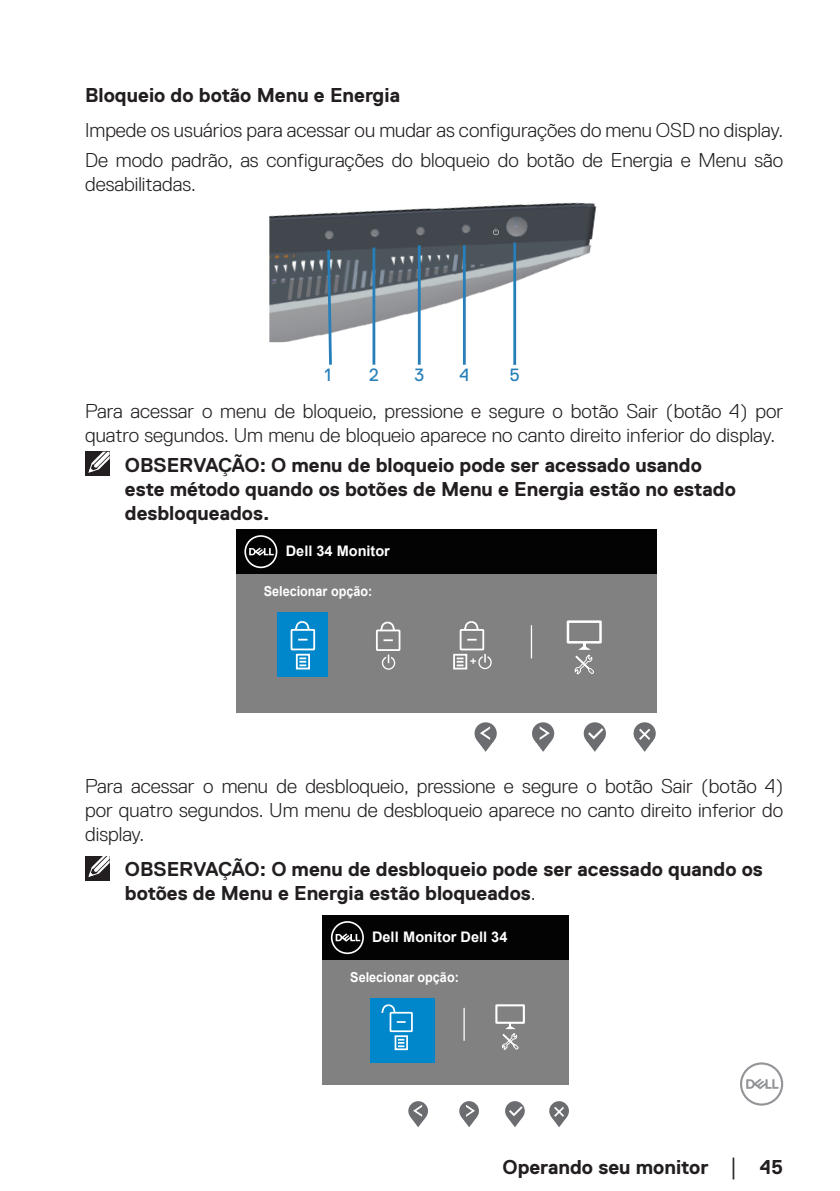
<style>
.page{position:relative;width:840px;height:1191px;background:#fff}
.page>*{position:absolute;margin:0;border:0;box-sizing:border-box;transform-origin:0 0}
.text{font:300 20px/24px "Dell Replica";color:#231f20}
.text-2{font:700 20px/24px "Dell Replica";color:#231f20}
.Head3{font:700 20px "Dell Replica";color:#231f20}
.t1{font:17.8px "Dell Replica";color:#267fb9}
.t2{font:700 14.6px "Arial";color:#fff}
.t3{font:700 13.8px "Arial";color:#fff;scale:.92 1}
.t4{font:700 11px "Arial";color:#fff}
.s1{font-weight:300}
.s2{font-family:"Arial";font-weight:400;font-size:18px}
</style>
<div class="page">
<svg style="left:740px;top:1062px;width:42px;height:43px"></svg>
<img style="left:269px;top:202px;width:328px;height:140px">
<svg style="left:492px;top:228px;width:6px;height:7px"></svg>
<hr style="left:372px;top:247px;width:3px;height:118px;background:#267fb9">
<hr style="left:417px;top:245px;width:3px;height:120px;background:#267fb9">
<hr style="left:462px;top:245px;width:3px;height:120px;background:#267fb9">
<svg style="left:325px;top:247px;width:8px;height:118px"></svg>
<hr style="left:513px;top:242px;width:3px;height:123px;background:#267fb9">
<div style="left:85px;top:452px;width:24px;height:24px;background:#231f20"></div>
<svg style="left:87px;top:451px;width:23px;height:22px"></svg>
<div style="left:235px;top:574px;width:421px;height:138px;background:#818181"></div>
<div style="left:236px;top:529px;width:420px;height:45px;background:#030303"></div>
<svg style="left:244px;top:535px;width:33px;height:33px"></svg>
<div style="left:376px;top:629px;width:24px;height:22px;border:2px solid #fff"></div>
<svg style="left:383px;top:639px;width:9px;height:2px"></svg>
<svg style="left:379px;top:621px;width:16px;height:11px"></svg>
<svg style="left:381px;top:654px;width:14px;height:15px"></svg>
<div style="left:459px;top:629px;width:25px;height:21px;border:2px solid #fff"></div>
<svg style="left:463px;top:621px;width:16px;height:11px"></svg>
<div style="left:453px;top:654px;width:14px;height:15px;border:2px solid #fff"></div>
<svg style="left:456px;top:657px;width:7px;height:9px"></svg>
<svg style="left:478px;top:654px;width:13px;height:15px"></svg>
<div style="left:277px;top:612px;width:51px;height:65px;background:#0087cb"></div>
<div style="left:290px;top:629px;width:25px;height:21px;border:2px solid #fff"></div>
<svg style="left:294px;top:621px;width:16px;height:11px"></svg>
<div style="left:296px;top:654px;width:14px;height:15px;border:2px solid #fff"></div>
<svg style="left:299px;top:657px;width:7px;height:9px"></svg>
<hr style="left:530px;top:625px;width:2px;height:33px;background:#fff">
<svg style="left:474px;top:722px;width:22px;height:22px"></svg>
<svg style="left:531px;top:722px;width:23px;height:22px"></svg>
<svg style="left:477px;top:726px;width:17px;height:26px"></svg>
<svg style="left:583px;top:722px;width:22px;height:22px"></svg>
<svg style="left:585px;top:726px;width:20px;height:26px"></svg>
<svg style="left:633px;top:722px;width:22px;height:22px"></svg>
<svg style="left:635px;top:726px;width:17px;height:26px"></svg>
<svg style="left:534px;top:726px;width:17px;height:26px"></svg>
<div style="left:566px;top:620px;width:35px;height:23px;border:2px solid #fff"></div>
<svg style="left:574px;top:643px;width:20px;height:32px"></svg>
<div style="left:85px;top:856px;width:24px;height:24px;background:#231f20"></div>
<svg style="left:88px;top:856px;width:22px;height:21px"></svg>
<div style="left:322px;top:960px;width:246px;height:124px;background:#818181"></div>
<div style="left:322px;top:915px;width:246px;height:45px;background:#030303"></div>
<svg style="left:331px;top:921px;width:33px;height:33px"></svg>
<div style="left:370px;top:998px;width:65px;height:65px;background:#0087cb"></div>
<hr style="left:463px;top:1007px;width:1px;height:33px;background:#fff">
<div style="left:389px;top:1012px;width:23px;height:20px;border:2px solid #fff"></div>
<svg style="left:381px;top:1004px;width:15px;height:10px"></svg>
<div style="left:394px;top:1035px;width:13px;height:15px;border:2px solid #fff"></div>
<svg style="left:398px;top:1038px;width:6px;height:9px"></svg>
<svg style="left:408px;top:1101px;width:20px;height:19px"></svg>
<svg style="left:459px;top:1101px;width:19px;height:19px"></svg>
<svg style="left:410px;top:1104px;width:15px;height:23px"></svg>
<svg style="left:505px;top:1101px;width:19px;height:19px"></svg>
<svg style="left:506px;top:1104px;width:18px;height:23px"></svg>
<div style="left:549px;top:1101px;width:19px;height:19px;background:#6c6d70;border-radius:50%"></div>
<svg style="left:551px;top:1107px;width:15px;height:20px"></svg>
<svg style="left:461px;top:1104px;width:15px;height:23px"></svg>
<div style="left:495px;top:1004px;width:29px;height:19px;border:2px solid #fff"></div>
<svg style="left:501px;top:1023px;width:18px;height:27px"></svg>
<p class="Head3" style="left:85px;top:84px;width:316px">Bloqueio do botão Menu e Energia</p>
<p class="text" style="left:85px;top:119px;width:699px">Impede os usuários para acessar ou mudar as configurações do menu OSD no display.</p>
<p class="text" style="left:85px;top:148px;width:699px">De modo padrão, as configurações do bloqueio do botão de Energia e Menu são desabilitadas.</p>
<p class="t1" style="left:324px;top:365px;width:8px">1</p>
<p class="t1" style="left:369px;top:365px;width:11px">2</p>
<p class="t1" style="left:414px;top:365px;width:11px">3</p>
<p class="t1" style="left:459px;top:365px;width:11px">4</p>
<p class="t1" style="left:509px;top:365px;width:12px">5</p>
<p class="text" style="left:85px;top:399px;width:699px">Para acessar o menu de bloqueio, pressione e segure o botão Sair (botão 4) por quatro segundos. Um menu de bloqueio aparece no canto direito inferior do display.</p>
<p class="text-2" style="left:125px;top:453px;width:612px">OBSERVAÇÃO: O menu de bloqueio pode ser acessado usando este método quando os botões de Menu e Energia estão no estado desbloqueados.</p>
<p class="t2" style="left:285px;top:541px;width:106px">Dell 34 Monitor</p>
<p class="t3" style="left:264px;top:582px;width:119px">Selecionar opção:</p>
<p class="t4" style="left:469px;top:654px;width:8px">+</p>
<p class="text" style="left:85px;top:773px;width:699px;text-align:justify">Para acessar o menu de desbloqueio, pressione e segure o botão Sair (botão 4) por quatro segundos. Um menu de desbloqueio aparece no canto direito inferior do display.</p>
<p class="text-2" style="left:125px;top:857px;width:639px">OBSERVAÇÃO: O menu de desbloqueio pode ser acessado quando os botões de Menu e Energia estão bloqueados<span class="s1">.</span></p>
<p class="t2" style="left:372px;top:927px;width:137px">Dell Monitor Dell 34</p>
<p class="t3" style="left:350px;top:968px;width:119px">Selecionar opção:</p>
<p class="text-2" style="left:502px;top:1155px;width:282px">Operando seu monitor <span class="s2">│</span> 45</p>
</div>
